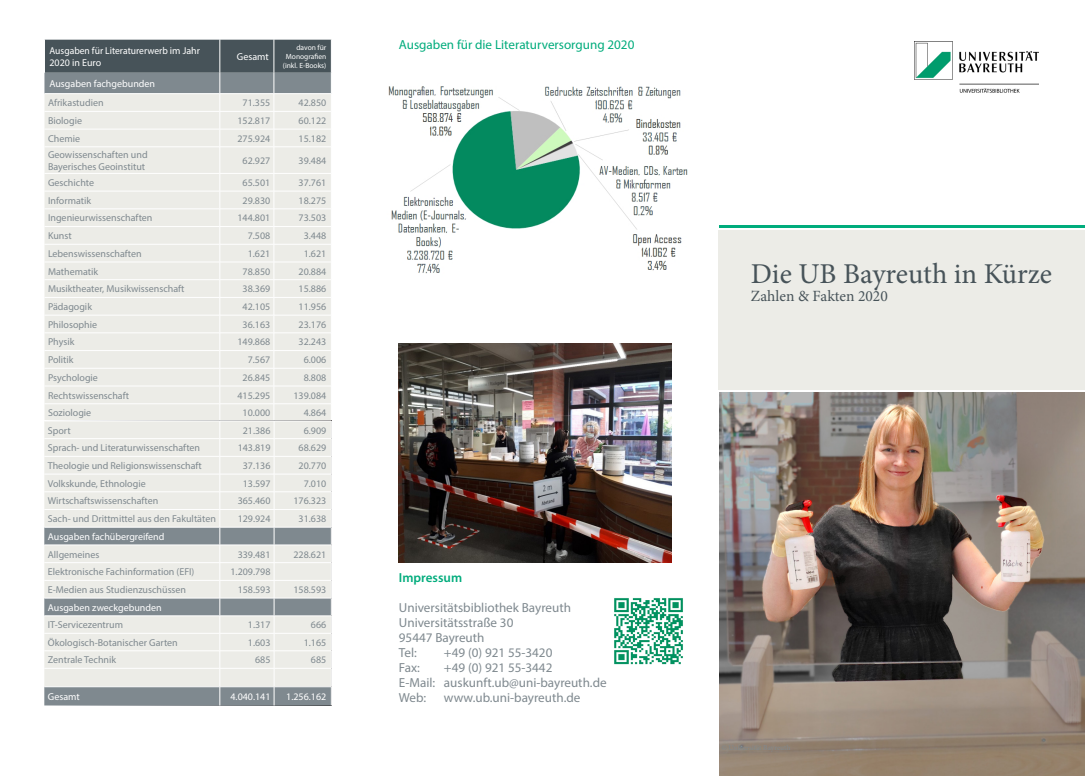
<style>
.page{position:relative;width:1085px;height:776px;background:#fff}
.page>*{position:absolute;margin:0;border:0;box-sizing:border-box;transform-origin:0 0}
.t1{font:28.75px "Minion Pro";color:#475359}
.t2{font:15.62px "Minion Pro";color:#475359}
.JBText{font:13.12px/15px "Myriad Pro";color:#7f898f}
.Subline{font:13.12px "Myriad Pro";color:#00ac7c}
.Subline-2{font:600 13.12px "Myriad Pro";color:#00ac7c}
.Tabelle_Text_links{font:10px/12px "Myriad Pro";color:#7f898f}
.Tabelle_Überschrift{font:10px "Myriad Pro";color:#fff}
.Tabelle_Überschrift-2{font:10px/12px "Myriad Pro";color:#fff;scale:.96 1}
.Tabelle_Text_links-2{font:10px "Myriad Pro";color:#fff}
.Tabelle_Überschrift-3{font:7.5px/9px "Myriad Pro";color:#fff;text-align:right}
</style>
<div class="page">
<hr style="left:718px;top:225px;width:365px;height:3px;background:#00ac7c">
<div style="left:718px;top:230px;width:366px;height:160px;background:#ecece7"></div>
<img style="left:914px;top:41px;width:124px;height:52px">
<img style="left:719px;top:392px;width:365px;height:384px">
<svg style="left:44px;top:39px;width:288px;height:666px;background:#d9dbd8"></svg>
<hr style="left:274px;top:562px;width:57px;height:1px;background:#fff">
<img style="left:614px;top:598px;width:69px;height:67px">
<img style="left:399px;top:344px;width:272px;height:218px">
<img style="left:388px;top:86px;width:300px;height:188px">
<p class="Tabelle_Überschrift-2" style="left:49px;top:44px;width:158px">Ausgaben für Literaturerwerb im Jahr<br>2020 in Euro</p>
<p class="Tabelle_Überschrift" style="left:237px;top:50px;width:33px">Gesamt</p>
<p class="Tabelle_Überschrift-3" style="left:283px;top:43px;width:45px">davon für<br>Monografien (inkl. E-Books)</p>
<p class="Tabelle_Überschrift" style="left:49px;top:77px;width:107px">Ausgaben fachgebunden</p>
<p class="Tabelle_Text_links" style="left:48px;top:97px;width:57px">Afrikastudien</p>
<p class="Tabelle_Text_links" style="left:242px;top:97px;width:29px">71.355</p>
<p class="Tabelle_Text_links" style="left:298px;top:97px;width:29px">42.850</p>
<p class="Tabelle_Text_links" style="left:48px;top:114px;width:35px">Biologie</p>
<p class="Tabelle_Text_links" style="left:237px;top:114px;width:34px">152.817</p>
<p class="Tabelle_Text_links" style="left:298px;top:114px;width:29px">60.122</p>
<p class="Tabelle_Text_links" style="left:48px;top:132px;width:34px">Chemie</p>
<p class="Tabelle_Text_links" style="left:237px;top:132px;width:34px">275.924</p>
<p class="Tabelle_Text_links" style="left:298px;top:132px;width:29px">15.182</p>
<p class="Tabelle_Text_links" style="left:48px;top:148px;width:101px">Geowissenschaften und<br>Bayerisches Geoinstitut</p>
<p class="Tabelle_Text_links" style="left:242px;top:154px;width:29px">62.927</p>
<p class="Tabelle_Text_links" style="left:298px;top:154px;width:29px">39.484</p>
<p class="Tabelle_Text_links" style="left:48px;top:176px;width:48px">Geschichte</p>
<p class="Tabelle_Text_links" style="left:242px;top:176px;width:29px">65.501</p>
<p class="Tabelle_Text_links" style="left:298px;top:176px;width:29px">37.761</p>
<p class="Tabelle_Text_links" style="left:48px;top:194px;width:45px">Informatik</p>
<p class="Tabelle_Text_links" style="left:242px;top:194px;width:29px">29.830</p>
<p class="Tabelle_Text_links" style="left:298px;top:194px;width:29px">18.275</p>
<p class="Tabelle_Text_links" style="left:48px;top:212px;width:106px">Ingenieurwissenschaften</p>
<p class="Tabelle_Text_links" style="left:237px;top:212px;width:34px">144.801</p>
<p class="Tabelle_Text_links" style="left:298px;top:212px;width:29px">73.503</p>
<p class="Tabelle_Text_links" style="left:48px;top:230px;width:25px">Kunst</p>
<p class="Tabelle_Text_links" style="left:248px;top:230px;width:24px">7.508</p>
<p class="Tabelle_Text_links" style="left:304px;top:230px;width:24px">3.448</p>
<p class="Tabelle_Text_links" style="left:48px;top:247px;width:95px">Lebenswissenschaften</p>
<p class="Tabelle_Text_links" style="left:248px;top:247px;width:24px">1.621</p>
<p class="Tabelle_Text_links" style="left:304px;top:247px;width:24px">1.621</p>
<p class="Tabelle_Text_links" style="left:48px;top:265px;width:52px">Mathematik</p>
<p class="Tabelle_Text_links" style="left:242px;top:265px;width:29px">78.850</p>
<p class="Tabelle_Text_links" style="left:298px;top:265px;width:29px">20.884</p>
<p class="Tabelle_Text_links" style="left:48px;top:283px;width:138px">Musiktheater, Musikwissenschaft</p>
<p class="Tabelle_Text_links" style="left:242px;top:283px;width:29px">38.369</p>
<p class="Tabelle_Text_links" style="left:298px;top:283px;width:29px">15.886</p>
<p class="Tabelle_Text_links" style="left:48px;top:301px;width:45px">Pädagogik</p>
<p class="Tabelle_Text_links" style="left:242px;top:301px;width:29px">42.105</p>
<p class="Tabelle_Text_links" style="left:298px;top:301px;width:29px">11.956</p>
<p class="Tabelle_Text_links" style="left:48px;top:318px;width:51px">Philosophie</p>
<p class="Tabelle_Text_links" style="left:242px;top:318px;width:29px">36.163</p>
<p class="Tabelle_Text_links" style="left:298px;top:318px;width:29px">23.176</p>
<p class="Tabelle_Text_links" style="left:48px;top:336px;width:28px">Physik</p>
<p class="Tabelle_Text_links" style="left:237px;top:336px;width:34px">149.868</p>
<p class="Tabelle_Text_links" style="left:298px;top:336px;width:29px">32.243</p>
<p class="Tabelle_Text_links" style="left:48px;top:354px;width:27px">Politik</p>
<p class="Tabelle_Text_links" style="left:248px;top:354px;width:24px">7.567</p>
<p class="Tabelle_Text_links" style="left:304px;top:354px;width:24px">6.006</p>
<p class="Tabelle_Text_links" style="left:48px;top:371px;width:51px">Psychologie</p>
<p class="Tabelle_Text_links" style="left:242px;top:371px;width:29px">26.845</p>
<p class="Tabelle_Text_links" style="left:304px;top:371px;width:24px">8.808</p>
<p class="Tabelle_Text_links" style="left:48px;top:389px;width:83px">Rechtswissenschaft</p>
<p class="Tabelle_Text_links" style="left:237px;top:389px;width:34px">415.295</p>
<p class="Tabelle_Text_links" style="left:293px;top:389px;width:34px">139.084</p>
<p class="Tabelle_Text_links" style="left:48px;top:407px;width:45px">Soziologie</p>
<p class="Tabelle_Text_links" style="left:242px;top:407px;width:29px">10.000</p>
<p class="Tabelle_Text_links" style="left:304px;top:407px;width:24px">4.864</p>
<p class="Tabelle_Text_links" style="left:48px;top:424px;width:24px">Sport</p>
<p class="Tabelle_Text_links" style="left:243px;top:424px;width:29px">21.386</p>
<p class="Tabelle_Text_links" style="left:304px;top:424px;width:24px">6.909</p>
<p class="Tabelle_Text_links" style="left:48px;top:442px;width:154px">Sprach- und Literaturwissenschaften</p>
<p class="Tabelle_Text_links" style="left:238px;top:442px;width:34px">143.819</p>
<p class="Tabelle_Text_links" style="left:298px;top:442px;width:29px">68.629</p>
<p class="Tabelle_Text_links" style="left:48px;top:459px;width:155px">Theologie und Religionswissenschaft</p>
<p class="Tabelle_Text_links" style="left:243px;top:459px;width:29px">37.136</p>
<p class="Tabelle_Text_links" style="left:298px;top:459px;width:29px">20.770</p>
<p class="Tabelle_Text_links" style="left:48px;top:477px;width:99px">Volkskunde, Ethnologie</p>
<p class="Tabelle_Text_links" style="left:243px;top:477px;width:29px">13.597</p>
<p class="Tabelle_Text_links" style="left:304px;top:477px;width:24px">7.010</p>
<p class="Tabelle_Text_links" style="left:48px;top:495px;width:112px">Wirtschaftswissenschaften</p>
<p class="Tabelle_Text_links" style="left:238px;top:495px;width:34px">365.460</p>
<p class="Tabelle_Text_links" style="left:293px;top:495px;width:34px">176.323</p>
<p class="Tabelle_Text_links" style="left:48px;top:513px;width:169px">Sach- und Drittmittel aus den Fakultäten</p>
<p class="Tabelle_Text_links" style="left:238px;top:513px;width:34px">129.924</p>
<p class="Tabelle_Text_links" style="left:298px;top:513px;width:29px">31.638</p>
<p class="Tabelle_Überschrift" style="left:48px;top:530px;width:118px">Ausgaben fachübergreifend</p>
<p class="Tabelle_Text_links" style="left:48px;top:548px;width:53px">Allgemeines</p>
<p class="Tabelle_Text_links" style="left:238px;top:548px;width:34px">339.481</p>
<p class="Tabelle_Text_links" style="left:293px;top:548px;width:34px">228.621</p>
<p class="Tabelle_Text_links" style="left:48px;top:566px;width:148px">Elektronische Fachinformation (EFI)</p>
<p class="Tabelle_Text_links" style="left:230px;top:566px;width:42px">1.209.798</p>
<p class="Tabelle_Text_links" style="left:48px;top:583px;width:140px">E-Medien aus Studienzuschüssen</p>
<p class="Tabelle_Text_links" style="left:238px;top:583px;width:34px">158.593</p>
<p class="Tabelle_Text_links" style="left:293px;top:583px;width:34px">158.593</p>
<p class="Tabelle_Überschrift" style="left:48px;top:601px;width:115px">Ausgaben zweckgebunden</p>
<p class="Tabelle_Text_links" style="left:48px;top:619px;width:77px">IT-Servicezentrum</p>
<p class="Tabelle_Text_links" style="left:248px;top:619px;width:24px">1.317</p>
<p class="Tabelle_Text_links" style="left:311px;top:619px;width:17px">666</p>
<p class="Tabelle_Text_links" style="left:48px;top:636px;width:131px">Ökologisch-Botanischer Garten</p>
<p class="Tabelle_Text_links" style="left:248px;top:636px;width:24px">1.603</p>
<p class="Tabelle_Text_links" style="left:304px;top:636px;width:24px">1.165</p>
<p class="Tabelle_Text_links" style="left:48px;top:654px;width:70px">Zentrale Technik</p>
<p class="Tabelle_Text_links" style="left:255px;top:654px;width:17px">685</p>
<p class="Tabelle_Text_links" style="left:311px;top:654px;width:17px">685</p>
<p class="Tabelle_Überschrift" style="left:48px;top:690px;width:33px">Gesamt</p>
<p class="Tabelle_Überschrift" style="left:230px;top:690px;width:42px">4.040.141</p>
<p class="Tabelle_Text_links-2" style="left:286px;top:690px;width:42px">1.256.162</p>
<p class="Subline" style="left:399px;top:36px;width:237px">Ausgaben für die Literaturversorgung 2020</p>
<p class="Subline-2" style="left:399px;top:569px;width:65px">Impressum</p>
<p class="JBText" style="left:399px;top:600px;width:173px">Universitätsbibliothek Bayreuth</p>
<p class="JBText" style="left:399px;top:615px;width:116px">Universitätsstraße 30<br>95447 Bayreuth</p>
<p class="JBText" style="left:399px;top:645px;width:19px">Tel:</p>
<p class="JBText" style="left:444px;top:645px;width:110px">+49 (0) 921 55-3420</p>
<p class="JBText" style="left:399px;top:660px;width:22px">Fax:</p>
<p class="JBText" style="left:399px;top:660px;width:209px;text-indent:45px">+49 (0) 921 55-3442<br>E-Mail: auskunft.ub@uni-bayreuth.de</p>
<p class="JBText" style="left:399px;top:690px;width:29px">Web:</p>
<p class="JBText" style="left:444px;top:690px;width:138px">www.ub.uni-bayreuth.de</p>
<p class="t1" style="left:750px;top:254px;width:303px">Die UB Bayreuth in Kürze</p>
<p class="t2" style="left:750px;top:286px;width:138px">Zahlen &amp; Fakten 2020</p>
</div>
